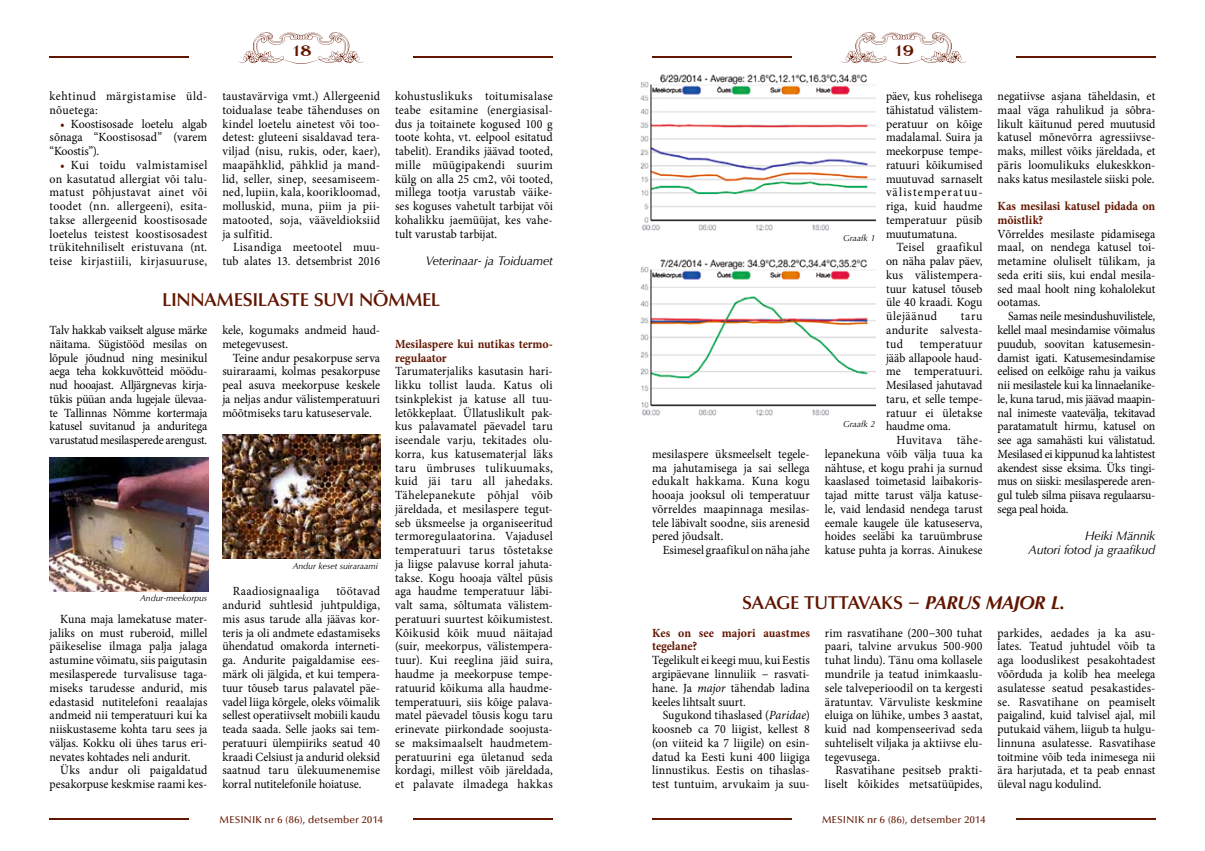
<style>
.page{position:relative;width:1205px;height:851px;background:#fff}
.page>*{position:absolute;margin:0;border:0;box-sizing:border-box;transform-origin:0 0}
.t1{font:600 18.75px "Optima LT Std";letter-spacing:-.015em;color:#621600}
.t2{font:14.12px "Sesame";color:#621600}
.t3{font:12.5px/13.8px "Minion Pro";letter-spacing:.005em;color:#000;text-align:justify;scale:.95 1}
.t4{font:700 12.5px/13.8px "Minion Pro";letter-spacing:-.005em;color:#621600;scale:.95 1}
.t5{font:italic 12.5px/13.8px "Optima LT Std";letter-spacing:-.02em;color:#000;text-align:right}
.t6{font:12.5px/13.8px "Minion Pro";letter-spacing:.04em;color:#000;scale:.95 1}
.t7{font:12.5px "Minion Pro";letter-spacing:.025em;color:#000;scale:.95 1}
.t8{font:500 10.12px "Optima LT Std";letter-spacing:.015em;color:#621600}
.t9{font:italic 8.75px "Optima LT Std";letter-spacing:-.005em;color:#000}
.s1{color:#621600}
.s2{font-weight:700;font-style:italic}
.s3{font-style:italic}
</style>
<div class="page">
<hr style="left:50px;top:56px;width:139px;height:2px;background:#621600">
<hr style="left:413px;top:56px;width:140px;height:2px;background:#621600">
<hr style="left:50px;top:818px;width:139px;height:1px;background:#621600">
<hr style="left:413px;top:818px;width:140px;height:1px;background:#621600">
<hr style="left:652px;top:818px;width:140px;height:1px;background:#621600">
<hr style="left:1015px;top:818px;width:140px;height:1px;background:#621600">
<hr style="left:652px;top:56px;width:140px;height:2px;background:#621600">
<hr style="left:1015px;top:56px;width:140px;height:2px;background:#621600">
<svg style="left:238px;top:32px;width:126px;height:32px"></svg>
<svg style="left:841px;top:32px;width:125px;height:32px"></svg>
<img style="left:640px;top:74px;width:235px;height:157px">
<img style="left:640px;top:259px;width:235px;height:157px">
<img style="left:222px;top:435px;width:158px;height:123px">
<img style="left:50px;top:458px;width:159px;height:133px">
<p class="t2" style="left:291px;top:41px;width:22px">18</p>
<p class="t2" style="left:893px;top:41px;width:22px">19</p>
<p class="t6" style="left:50px;top:89px;width:168px">kehtinud märgistamise üld&shy;nõuetega:</p>
<p class="t3" style="left:50px;top:117px;width:168px;text-indent:11px"><span class="s1">•</span> Koostisosade loetelu algab sõnaga “Koostisosad” (varem “Koostis”).</p>
<p class="t3" style="left:50px;top:158px;width:168px;text-indent:11px"><span class="s1">•</span> Kui toidu valmistamisel on kasutatud allergiat või talu&shy;matust põhjustavat ainet või toodet (nn. allergeeni), esita&shy;takse allergeenid koostisosade loetelus teistest koostisosadest trükitehniliselt eristuvana (nt. teise kirjastiili, kirjasuuruse,</p>
<p class="t3" style="left:222px;top:89px;width:168px">taustavärviga vmt.) Allergeenid toidualase teabe tähenduses on kindel loetelu ainetest või too&shy;detest: gluteeni sisaldavad tera&shy;viljad (nisu, rukis, oder, kaer), maapähklid, pähklid ja mand&shy;lid, seller, sinep, seesamiseem&shy;ned, lupiin, kala, koorikloomad, molluskid, muna, piim ja pii&shy;matooted, soja, vääveldioksiid ja sulfitid.</p>
<p class="t3" style="left:222px;top:240px;width:168px;text-align:right">Lisandiga meetootel muu&shy;tub alates 13. detsembrist 2016</p>
<p class="t3" style="left:395px;top:89px;width:168px">kohustuslikuks toitumisalase teabe esitamine (energiasisal&shy;dus ja toitainete kogused 100 g toote kohta, vt. eelpool esitatud tabelit). Erandiks jäävad tooted, mille müügipakendi suurim külg on alla 25 cm2, või tooted, millega tootja varustab väike&shy;ses koguses vahetult tarbijat või kohalikku jaemüüjat, kes vahe&shy;tult varustab tarbijat.</p>
<p class="t5" style="left:426px;top:254px;width:128px">Veterinaar- ja Toiduamet</p>
<h1 class="t1" style="left:162px;top:289px;width:280px">LINNAMESILASTE SUVI NÕMMEL</h1>
<p class="t3" style="left:50px;top:323px;width:168px">Talv hakkab vaikselt alguse märke näitama. Sügistööd mesilas on lõpule jõudnud ning mesinikul aega teha kokkuvõtteid möödu&shy;nud hooajast. Alljärgnevas kirja&shy;tükis püüan anda lugejale ülevaa&shy;te Tallinnas Nõmme kortermaja katusel suvitanud ja anduritega varustatud mesilasperede arengust.</p>
<p class="t9" style="left:140px;top:593px;width:69px">Andur-meekorpus</p>
<p class="t3" style="left:50px;top:612px;width:168px;text-indent:11px">Kuna maja lamekatuse mater&shy;jaliks on must ruberoid, millel päikeselise ilmaga palja jalaga astumine võimatu, siis paigutasin mesilasperede turvalisuse taga&shy;miseks tarudesse andurid, mis edastasid nutitelefoni reaalajas andmeid nii temperatuuri kui ka niiskustaseme kohta taru sees ja väljas. Kokku oli ühes tarus eri&shy;nevates kohtades neli andurit.</p>
<p class="t3" style="left:50px;top:763px;width:168px;text-align:right">Üks andur oli paigaldatud pesakorpuse keskmise raami kes-</p>
<p class="t3" style="left:222px;top:323px;width:168px">kele, kogumaks andmeid haud&shy;metegevusest.</p>
<p class="t3" style="left:222px;top:350px;width:168px;text-indent:11px">Teine andur pesakorpuse serva suiraraami, kolmas pesakorpuse peal asuva meekorpuse keskele ja neljas andur välistemperatuuri mõõtmiseks taru katuseservale.</p>
<p class="t9" style="left:293px;top:560px;width:87px">Andur keset suiraraami</p>
<p class="t3" style="left:222px;top:584px;width:168px;text-indent:114px">töötavad andurid suhtlesid juhtpuldiga, mis asus tarude alla jäävas kor&shy;teris ja oli andmete edastamiseks ühendatud omakorda interneti&shy;ga. Andurite paigaldamise ees&shy;märk oli jälgida, et kui tempera&shy;tuur tõuseb tarus palavatel päe&shy;vadel liiga kõrgele, oleks võimalik sellest operatiivselt mobiili kaudu teada saada. Selle jaoks sai tem&shy;peratuuri ülempiiriks seatud 40 kraadi Celsiust ja andurid oleksid saatnud taru ülekuumenemise korral nutitelefonile hoiatuse.</p>
<p class="t7" style="left:233px;top:583px;width:92px">Raadiosignaaliga</p>
<p class="t4" style="left:395px;top:336px;width:168px">Mesilaspere kui nutikas termo&shy;regulaator</p>
<p class="t3" style="left:395px;top:364px;width:168px">Tarumaterjaliks kasutasin hari&shy;likku tollist lauda. Katus oli tsinkplekist ja katuse all tuu&shy;letõkkeplaat. Üllatuslikult pak&shy;kus palavamatel päevadel taru iseendale varju, tekitades olu&shy;korra, kus katusematerjal läks taru ümbruses tulikuumaks, kuid jäi taru all jahedaks.<br>Tähelepanekute põhjal võib järeldada, et mesilaspere tegut&shy;seb üksmeelse ja organiseeritud termoregulaatorina. Vajadusel temperatuuri tarus tõstetakse ja liigse palavuse korral jahuta&shy;takse. Kogu hooaja vältel püsis aga haudme temperatuur läbi&shy;valt sama, sõltumata välistem&shy;peratuuri suurtest kõikumistest.<br>Kõikusid kõik muud näitajad (suir, meekorpus, välistempera&shy;tuur). Kui reeglina jäid suira, haudme ja meekorpuse tempe&shy;ratuurid kõikuma alla haudme&shy;temperatuuri, siis kõige palava&shy;matel päevadel tõusis kogu taru erinevate piirkondade soojusta&shy;se maksimaalselt haudmetem&shy;peratuurini ega ületanud seda kordagi, millest võib järeldada, et palavate ilmadega hakkas</p>
<p class="t3" style="left:886px;top:89px;width:103px">päev, kus rohelisega tähistatud välistem&shy;peratuur on kõige madalamal. Suira ja meekorpuse tempe&shy;ratuuri kõikumised muutuvad sarnaselt välistemperatuu&shy;riga, kuid haudme temperatuur püsib muutumatuna.</p>
<p class="t3" style="left:886px;top:240px;width:103px;text-indent:11px">Teisel graafikul on näha palav päev, kus välistempera&shy;tuur katusel tõuseb üle 40 kraadi. Kogu ülejäänud</p>
<p class="t3" style="left:997px;top:89px;width:168px">negatiivse asjana täheldasin, et maal väga rahulikud ja sõbra&shy;likult käitunud pered muutusid katusel mõnevõrra agressiivse&shy;maks, millest võiks järeldada, et päris loomulikuks elukeskkon&shy;naks katus mesilastele siiski pole.</p>
<p class="t4" style="left:997px;top:199px;width:168px">Kas mesilasi katusel pidada on mõistlik?</p>
<p class="t3" style="left:997px;top:227px;width:168px">Võrreldes mesilaste pidamisega maal, on nendega katusel toi&shy;metamine oluliselt tülikam, ja seda eriti siis, kui endal mesila&shy;sed maal hoolt ning kohalolekut ootamas.</p>
<p class="t3" style="left:997px;top:309px;width:168px;text-indent:11px">Samas neile mesindushuvilistele, kellel maal mesindamise võimalus puudub, soovitan katusemesin&shy;damist igati. Katusemesindamise eelised on eelkõige rahu ja vaikus nii mesilastele kui ka linnaelanike&shy;le, kuna tarud, mis jäävad maapin&shy;nal inimeste vaatevälja, tekitavad paratamatult hirmu, katusel on see aga samahästi kui välistatud.<br>Mesilased ei kippunud ka lahtistest akendest sisse eksima. Üks tingi&shy;mus on siiski: mesilasperede aren&shy;gul tuleb silma piisava regulaarsu&shy;sega peal hoida.</p>
<p class="t5" style="left:1028px;top:529px;width:128px">Heiki Männik<br>Autori fotod ja graafikud</p>
<h1 class="t1" style="left:742px;top:592px;width:324px">SAAGE TUTTAVAKS − <span class="s2">PARUS MAJOR L.</span></h1>
<p class="t4" style="left:652px;top:625px;width:168px">Kes on see majori auastmes tegelane?</p>
<p class="t3" style="left:652px;top:653px;width:168px">Tegelikult ei keegi muu, kui Eestis argipäevane linnuliik − rasvati&shy;hane. Ja <span class="s3">major</span> tähendab ladina keeles lihtsalt suurt.</p>
<p class="t3" style="left:652px;top:708px;width:168px;text-indent:11px">Sugukond tihaslased (<span class="s3">Paridae</span>) koosneb ca 70 liigist, kellest 8 (on viiteid ka 7 liigile) on esin&shy;datud ka Eesti kuni 400 liigiga linnustikus. Eestis on tihaslas&shy;test tuntuim, arvukaim ja suu-</p>
<p class="t9" style="left:843px;top:233px;width:34px">Graafk 1</p>
<p class="t3" style="left:886px;top:309px;width:103px;text-indent:75px">taru andurite salvesta&shy;tud</p>
<p class="t3" style="left:886px;top:337px;width:103px;text-indent:34px">temperatuur jääb allapoole haud&shy;me temperatuuri.<br>Mesilased jahutavad taru, et selle tempe&shy;ratuur ei ületakse haudme oma.</p>
<p class="t3" style="left:825px;top:433px;width:168px;text-indent:72px">Huvitava tähe&shy;lepanekuna võib välja tuua ka nähtuse, et kogu prahi ja surnud kaaslased toimetasid laibakoris&shy;tajad mitte tarust välja katuse&shy;le, vaid lendasid nendega tarust eemale kaugele üle katuseserva, hoides seeläbi ka taruümbruse katuse puhta ja korras. Ainukese</p>
<p class="t9" style="left:843px;top:418px;width:34px">Graafk 2</p>
<p class="t3" style="left:652px;top:447px;width:168px">mesilaspere üksmeelselt tegele&shy;ma jahutamisega ja sai sellega edukalt hakkama. Kuna kogu hooaja jooksul oli temperatuur võrreldes maapinnaga mesilas&shy;tele läbivalt soodne, siis arenesid pered jõudsalt.</p>
<p class="t3" style="left:663px;top:543px;width:156px">Esimesel graafikul on näha jahe</p>
<p class="t3" style="left:825px;top:625px;width:168px">rim rasvatihane (200−300 tuhat paari, talvine arvukus 500-900 tuhat lindu). Tänu oma kollasele mundrile ja teatud inimkaaslu&shy;sele talveperioodil on ta kergesti äratuntav. Värvuliste keskmine eluiga on lühike, umbes 3 aastat, kuid nad kompenseerivad seda suhteliselt viljaka ja aktiivse elu&shy;tegevusega.</p>
<p class="t3" style="left:825px;top:763px;width:168px;text-align:right">Rasvatihane pesitseb prakti&shy;liselt kõikides metsatüüpides,</p>
<p class="t3" style="left:997px;top:625px;width:168px">parkides, aedades ja ka asu&shy;lates. Teatud juhtudel võib ta aga looduslikest pesakohtadest võõrduda ja kolib hea meelega asulatesse seatud pesakastides&shy;se. Rasvatihane on peamiselt paigalind, kuid talvisel ajal, mil putukaid vähem, liigub ta hulgu&shy;linnuna asulatesse. Rasvatihase toitmine võib teda inimesega nii ära harjutada, et ta peab ennast üleval nagu kodulind.</p>
<p class="t8" style="left:219px;top:813px;width:165px">MESINIK nr 6 (86), detsember 2014</p>
<p class="t8" style="left:822px;top:813px;width:165px">MESINIK nr 6 (86), detsember 2014</p>
</div>
